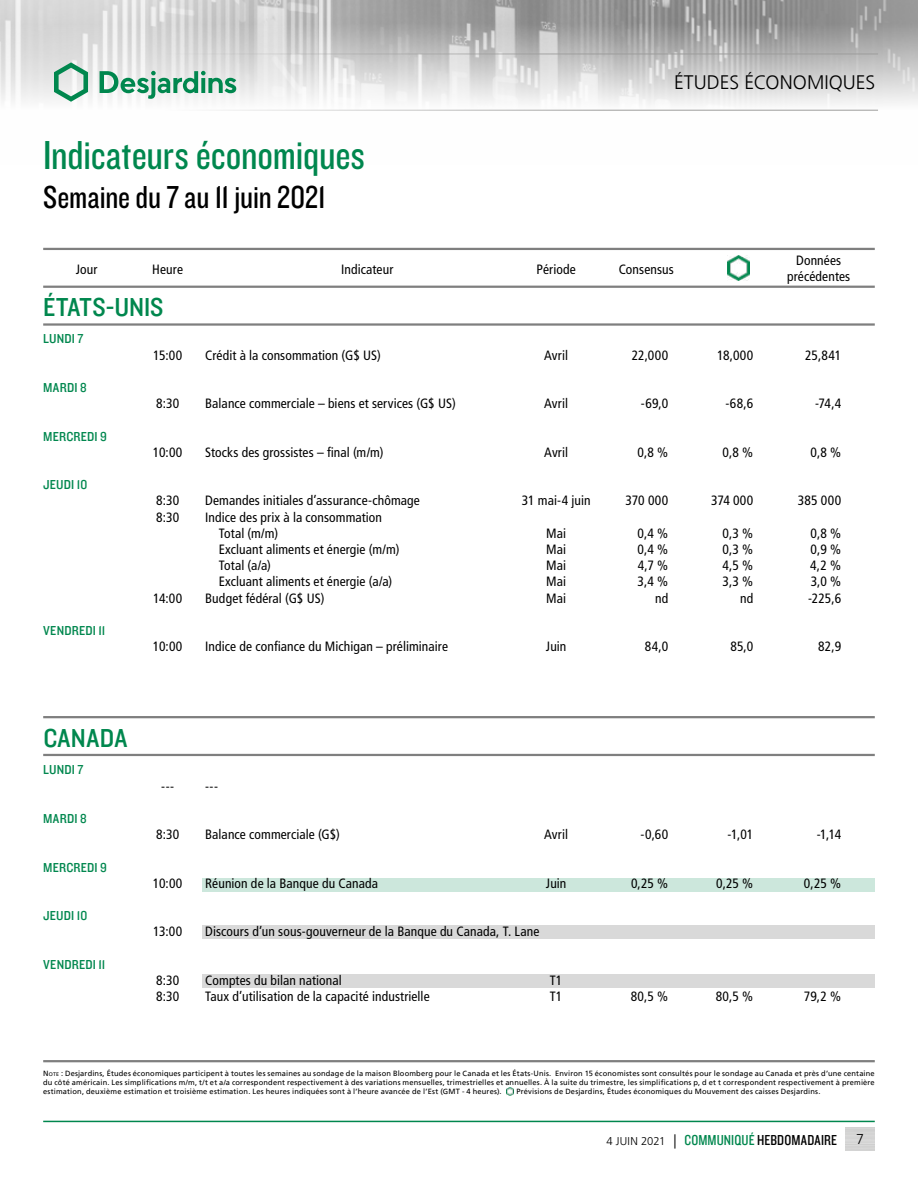
<style>
.page{position:relative;width:918px;height:1188px;background:#fff}
.page>*{position:absolute;margin:0;border:0;box-sizing:border-box;transform-origin:0 0}
.t1{font:42px "Knockout 29 Junior Ltweight";letter-spacing:-.005em;color:#00874e}
.t2{font:33px "Knockout 29 Junior Ltweight";letter-spacing:-.005em;color:#000}
.t3{font:27px "Knockout 30 Junior Welterwt";letter-spacing:.005em;color:#00874e}
.t4{font:300 19.5px "Frutiger LT";color:#000}
.t5{font:15px "Knockout 29 Junior Ltweight";letter-spacing:.005em;color:#000}
.t6{font:300 14.25px "Frutiger LT";color:#000}
.t7{font:condensed 13.5px/16.2px "Frutiger LT";letter-spacing:.01em;color:#000;text-align:center}
.t8{font:13.5px "Knockout 30 Junior Welterwt";letter-spacing:.015em;color:#00874e}
.t9{font:7.5px/9px "Frutiger LT";letter-spacing:.025em;color:#000;text-align:justify}
.s1{font-style:inherit}
.s2{font-size:5.25px}
.s3{font-family:"Frutiger LT";font-weight:300;font-size:11.25px}
.s4{font-family:"Frutiger LT";font-weight:300;font-size:14.25px}
.s5{color:#00874e}
</style>
<div class="page">
<img style="left:0;top:0;width:918px;height:110px">
<hr style="left:0;top:54px;width:878px;height:1px;background:#9d9d9c">
<hr style="left:0;top:110px;width:878px;height:1px;background:#9d9d9c">
<svg style="left:54px;top:62px;width:34px;height:40px"></svg>
<svg style="left:100px;top:71px;width:136px;height:28px"></svg>
<hr style="left:43px;top:1121px;width:832px;height:1px;background:#00874e">
<hr style="left:43px;top:1060px;width:832px;height:2px;background:#7f7f7f">
<svg style="left:507px;top:1087px;width:7px;height:9px"></svg>
<hr style="left:43px;top:286px;width:832px;height:2px;background:#7f7f7f">
<hr style="left:43px;top:248px;width:832px;height:2px;background:#7f7f7f">
<hr style="left:43px;top:323px;width:832px;height:3px;background:#7f7f7f">
<img style="left:727px;top:255px;width:22px;height:26px">
<hr style="left:43px;top:716px;width:832px;height:2px;background:#7f7f7f">
<hr style="left:43px;top:754px;width:832px;height:2px;background:#7f7f7f">
<div style="left:202px;top:926px;width:673px;height:13px;background:#d9d9d9"></div>
<div style="left:202px;top:878px;width:673px;height:14px;background:#cce7dc"></div>
<div style="left:202px;top:974px;width:673px;height:14px;background:#d9d9d9"></div>
<h1 class="t1" style="left:43px;top:128px;width:323px">Indicateurs économiques</h1>
<h2 class="t2" style="left:43px;top:176px;width:284px">Semaine du 7 au 11 juin 2021</h2>
<h3 class="t4" style="left:674px;top:72px;width:203px">ÉTUDES ÉCONOMIQUES</h3>
<p class="t7" style="left:76px;top:261px;width:23px">Jour</p>
<p class="t7" style="left:152px;top:261px;width:32px">Heure</p>
<p class="t7" style="left:341px;top:261px;width:54px">Indicateur</p>
<p class="t7" style="left:537px;top:261px;width:41px">Période</p>
<p class="t7" style="left:619px;top:261px;width:57px">Consensus</p>
<h3 class="t3" style="left:43px;top:289px;width:122px">ÉTATS-UNIS</h3>
<p class="t8" style="left:43px;top:330px;width:42px">LUNDI 7</p>
<p class="t7" style="left:787px;top:252px;width:65px">Données précédentes</p>
<p class="t8" style="left:43px;top:378px;width:45px">MARDI 8</p>
<p class="t8" style="left:43px;top:427px;width:65px">MERCREDI 9</p>
<p class="t8" style="left:43px;top:476px;width:46px">JEUDI 10</p>
<p class="t8" style="left:43px;top:621px;width:64px">VENDREDI 11</p>
<p class="t7" style="left:153px;top:347px;width:31px">15:00</p>
<p class="t7" style="left:205px;top:347px;width:177px">Crédit à la consommation (G$ US)</p>
<p class="t7" style="left:544px;top:347px;width:25px">Avril</p>
<p class="t7" style="left:632px;top:347px;width:38px">22,000</p>
<p class="t7" style="left:717px;top:347px;width:38px">18,000</p>
<p class="t7" style="left:805px;top:347px;width:37px">25,841</p>
<p class="t7" style="left:156px;top:396px;width:25px">8:30</p>
<p class="t7" style="left:205px;top:396px;width:252px">Balance commerciale – biens et services (G$ US)</p>
<p class="t7" style="left:544px;top:396px;width:25px">Avril</p>
<p class="t7" style="left:641px;top:396px;width:29px">-69,0</p>
<p class="t7" style="left:725px;top:396px;width:29px">-68,6</p>
<p class="t7" style="left:815px;top:396px;width:28px">-74,4</p>
<p class="t7" style="left:153px;top:444px;width:31px">10:00</p>
<p class="t7" style="left:205px;top:444px;width:180px">Stocks des grossistes – final (m/m)</p>
<p class="t7" style="left:544px;top:444px;width:25px">Avril</p>
<p class="t7" style="left:638px;top:444px;width:32px">0,8 %</p>
<p class="t7" style="left:723px;top:444px;width:32px">0,8 %</p>
<p class="t7" style="left:810px;top:444px;width:32px">0,8 %</p>
<p class="t7" style="left:156px;top:493px;width:25px">8:30</p>
<p class="t7" style="left:205px;top:493px;width:216px">Demandes initiales d’assurance-chômage</p>
<p class="t7" style="left:522px;top:493px;width:70px">31 mai-4 juin</p>
<p class="t7" style="left:625px;top:493px;width:44px">370 000</p>
<p class="t7" style="left:711px;top:493px;width:44px">374 000</p>
<p class="t7" style="left:798px;top:493px;width:45px">385 000</p>
<p class="t7" style="left:156px;top:509px;width:25px">8:30</p>
<p class="t7" style="left:219px;top:509px;width:165px;text-align:left;text-indent:-13px">Indice des prix à la consommation<br>Total (m/m)</p>
<p class="t7" style="left:546px;top:525px;width:21px">Mai</p>
<p class="t7" style="left:638px;top:525px;width:32px">0,4 %</p>
<p class="t7" style="left:722px;top:525px;width:32px">0,3 %</p>
<p class="t7" style="left:810px;top:525px;width:32px">0,8 %</p>
<p class="t7" style="left:219px;top:541px;width:182px">Excluant aliments et énergie (m/m)</p>
<p class="t7" style="left:546px;top:541px;width:21px">Mai</p>
<p class="t7" style="left:638px;top:541px;width:32px">0,4 %</p>
<p class="t7" style="left:722px;top:541px;width:32px">0,3 %</p>
<p class="t7" style="left:811px;top:541px;width:32px">0,9 %</p>
<p class="t7" style="left:219px;top:558px;width:54px">Total (a/a)</p>
<p class="t7" style="left:546px;top:558px;width:21px">Mai</p>
<p class="t7" style="left:638px;top:558px;width:32px">4,7 %</p>
<p class="t7" style="left:722px;top:558px;width:32px">4,5 %</p>
<p class="t7" style="left:810px;top:558px;width:32px">4,2 %</p>
<p class="t7" style="left:219px;top:574px;width:175px">Excluant aliments et énergie (a/a)</p>
<p class="t7" style="left:546px;top:574px;width:21px">Mai</p>
<p class="t7" style="left:638px;top:574px;width:32px">3,4 %</p>
<p class="t7" style="left:723px;top:574px;width:32px">3,3 %</p>
<p class="t7" style="left:811px;top:574px;width:32px">3,0 %</p>
<p class="t7" style="left:153px;top:590px;width:31px">14:00</p>
<p class="t7" style="left:205px;top:590px;width:121px">Budget fédéral (G$ US)</p>
<p class="t7" style="left:546px;top:590px;width:21px">Mai</p>
<p class="t7" style="left:655px;top:590px;width:15px">nd</p>
<p class="t7" style="left:740px;top:590px;width:15px">nd</p>
<p class="t7" style="left:808px;top:590px;width:34px">-225,6</p>
<p class="t7" style="left:153px;top:639px;width:31px">10:00</p>
<p class="t7" style="left:205px;top:639px;width:244px">Indice de confiance du Michigan – préliminaire</p>
<p class="t7" style="left:546px;top:639px;width:22px">Juin</p>
<p class="t7" style="left:645px;top:639px;width:25px">84,0</p>
<p class="t7" style="left:730px;top:639px;width:24px">85,0</p>
<p class="t7" style="left:818px;top:639px;width:24px">82,9</p>
<h3 class="t3" style="left:43px;top:720px;width:85px">CANADA</h3>
<p class="t8" style="left:43px;top:761px;width:42px">LUNDI 7</p>
<p class="t8" style="left:43px;top:809px;width:45px">MARDI 8</p>
<p class="t8" style="left:43px;top:858px;width:65px">MERCREDI 9</p>
<p class="t8" style="left:43px;top:907px;width:46px">JEUDI 10</p>
<p class="t8" style="left:43px;top:955px;width:64px">VENDREDI 11</p>
<p class="t7" style="left:161px;top:778px;width:14px">---</p>
<p class="t7" style="left:205px;top:778px;width:14px">---</p>
<p class="t7" style="left:156px;top:826px;width:25px">8:30</p>
<p class="t7" style="left:205px;top:826px;width:136px">Balance commerciale (G$)</p>
<p class="t7" style="left:544px;top:826px;width:25px">Avril</p>
<p class="t7" style="left:641px;top:826px;width:29px">-0,60</p>
<p class="t7" style="left:728px;top:826px;width:27px">-1,01</p>
<p class="t7" style="left:817px;top:826px;width:26px">-1,14</p>
<p class="t7" style="left:153px;top:875px;width:31px">10:00</p>
<p class="t7" style="left:205px;top:875px;width:174px">Réunion de la Banque du Canada</p>
<p class="t7" style="left:546px;top:875px;width:22px">Juin</p>
<p class="t7" style="left:631px;top:875px;width:39px">0,25 %</p>
<p class="t7" style="left:716px;top:875px;width:39px">0,25 %</p>
<p class="t7" style="left:804px;top:875px;width:39px">0,25 %</p>
<p class="t7" style="left:153px;top:924px;width:31px">13:00</p>
<p class="t7" style="left:205px;top:924px;width:336px">Discours d’un sous-gouverneur de la Banque du Canada, T. Lane</p>
<p class="t7" style="left:156px;top:972px;width:25px">8:30</p>
<p class="t7" style="left:205px;top:972px;width:138px">Comptes du bilan national</p>
<p class="t7" style="left:550px;top:972px;width:14px">T1</p>
<p class="t7" style="left:156px;top:988px;width:25px">8:30</p>
<p class="t7" style="left:205px;top:988px;width:226px">Taux d’utilisation de la capacité industrielle</p>
<p class="t7" style="left:550px;top:988px;width:14px">T1</p>
<p class="t7" style="left:631px;top:988px;width:39px">80,5 %</p>
<p class="t7" style="left:716px;top:988px;width:39px">80,5 %</p>
<p class="t7" style="left:804px;top:988px;width:39px">79,2 %</p>
<p class="t9" style="left:43px;top:1068px;width:833px"><span class="s1">N</span><span class="s2">ote</span> <span class="s1">:</span> Desjardins, Études économiques participent à toutes les semaines au sondage de la maison Bloomberg pour le Canada et les États-Unis. Environ 15 économistes sont consultés pour le sondage au Canada et près d’une centaine du côté américain. Les simplifications m/m, t/t et a/a correspondent respectivement à des variations mensuelles, trimestrielles et annuelles. À la suite du trimestre, les simplifications p, d et t correspondent respectivement à première estimation, deuxième estimation et troisième estimation. Les heures indiquées sont à l’heure avancée de l’Est (GMT - 4 heures).</p>
<p class="t9" style="left:517px;top:1086px;width:305px">Prévisions de Desjardins, Études économiques du Mouvement des caisses Desjardins.</p>
<p class="t5" style="left:606px;top:1130px;width:232px"><span class="s3">4 JUIN 2021</span> <span class="s4">|</span> <span class="s5">COMMUNIQUÉ</span> HEBDOMADAIRE</p>
<p class="t6" style="left:856px;top:1131px;width:9px">7</p>
</div>
